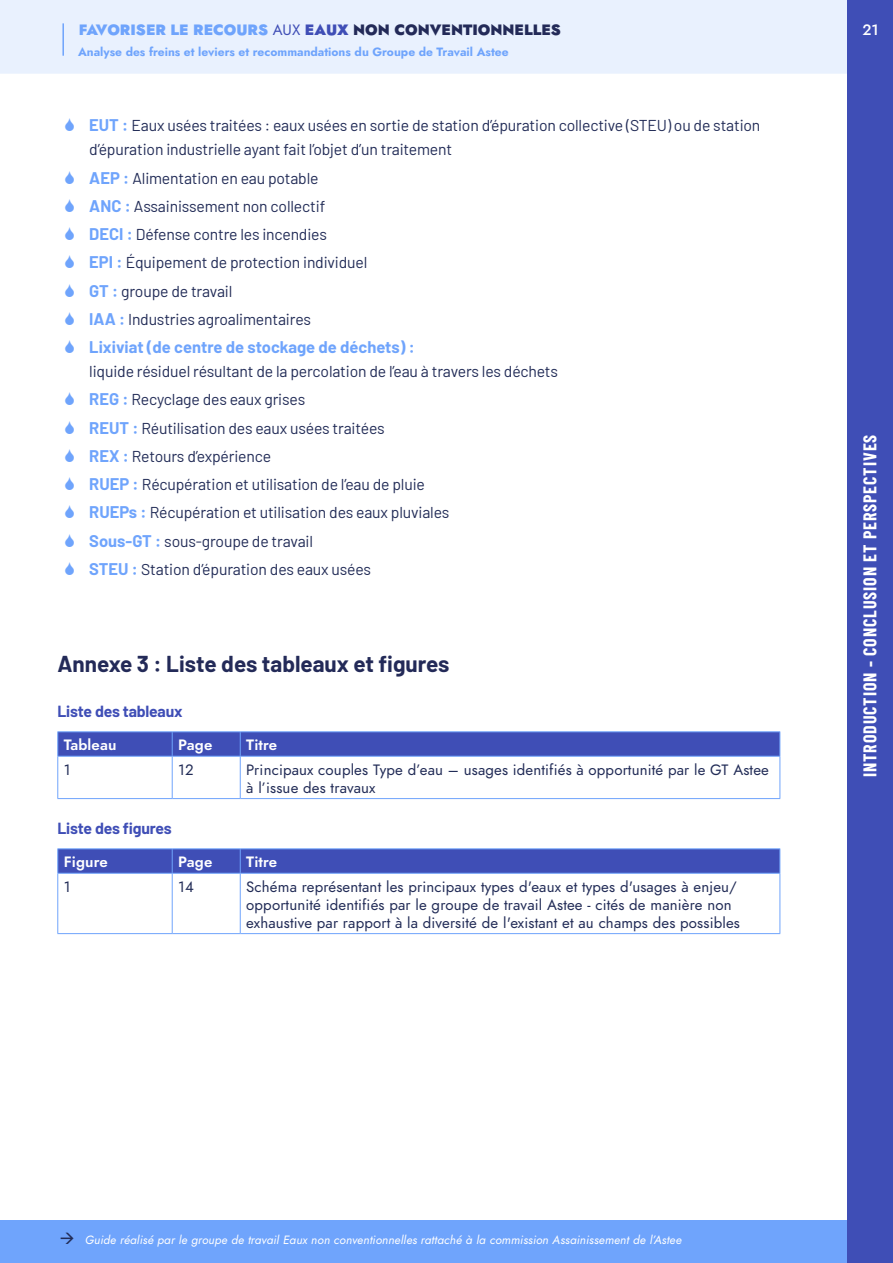
<style>
.page{position:relative;width:893px;height:1263px;background:#fff}
.page>*{position:absolute;margin:0;border:0;box-sizing:border-box;transform-origin:0 0}
.t1{font:700 22.5px "Barlow";color:#232a58}
.t2{font:700 18px "Barlow Condensed";letter-spacing:.05em;color:#fff}
.t3{font:700 16.5px "Barlow";color:#6fa4fc}
.t4{font:15.75px/28.2px "Barlow";letter-spacing:-.01em;color:#222c57}
.t5{font:700 15.75px "Barlow";letter-spacing:-.01em;color:#3f4eb6}
.t6{font:15px/18px "Jost";letter-spacing:.01em;color:#222c57}
.t7{font:900 15px "Jost";color:#232a58}
.t8{font:15px "Jost Semi";letter-spacing:.01em;color:#fff}
.t9{font:500 15px "Jost";color:#fff}
.t10{font:italic 12px "Jost";letter-spacing:.01em;color:#fff}
.t11{font:700 12px "Jost";color:#6fa4fc}
.s1{color:#6fa4fc}
.s2{font-weight:400;color:#3f4eb6}
.s3{color:#3f4eb6}
.s4{font-weight:700;font-size:16.5px;color:#6fa4fc}
</style>
<div class="page">
<div style="left:0;top:1220px;width:893px;height:43px;background:#6fa4fc"></div>
<div style="left:0;top:0;width:848px;height:74px;background:#e9f1fe"></div>
<div style="left:848px;top:0;width:45px;height:1263px;background:#3f4eb6"></div>
<hr style="left:62px;top:23px;width:2px;height:33px;background:#6fa4fc">
<hr style="left:57px;top:731px;width:115px;height:1px;background:#6fa4fc">
<hr style="left:172px;top:731px;width:68px;height:1px;background:#6fa4fc">
<hr style="left:240px;top:731px;width:540px;height:1px;background:#6fa4fc">
<svg style="left:57px;top:732px;width:723px;height:24px;background:#4050b8"></svg>
<hr style="left:57px;top:756px;width:115px;height:1px;background:#6fa4fc">
<hr style="left:57px;top:756px;width:1px;height:42px;background:#6fa4fc">
<hr style="left:172px;top:756px;width:68px;height:1px;background:#6fa4fc">
<hr style="left:172px;top:756px;width:1px;height:42px;background:#6fa4fc">
<hr style="left:240px;top:756px;width:540px;height:1px;background:#6fa4fc">
<hr style="left:240px;top:756px;width:1px;height:42px;background:#6fa4fc">
<hr style="left:779px;top:756px;width:1px;height:42px;background:#6fa4fc">
<hr style="left:57px;top:798px;width:115px;height:1px;background:#6fa4fc">
<hr style="left:172px;top:798px;width:68px;height:1px;background:#6fa4fc">
<hr style="left:240px;top:798px;width:540px;height:1px;background:#6fa4fc">
<hr style="left:57px;top:873px;width:1px;height:60px;background:#6fa4fc">
<hr style="left:172px;top:873px;width:1px;height:60px;background:#6fa4fc">
<hr style="left:240px;top:873px;width:1px;height:60px;background:#6fa4fc">
<hr style="left:779px;top:873px;width:1px;height:60px;background:#6fa4fc">
<hr style="left:57px;top:933px;width:115px;height:1px;background:#6fa4fc">
<hr style="left:172px;top:933px;width:68px;height:1px;background:#6fa4fc">
<hr style="left:240px;top:933px;width:540px;height:1px;background:#6fa4fc">
<hr style="left:57px;top:848px;width:115px;height:1px;background:#6fa4fc">
<hr style="left:57px;top:873px;width:115px;height:1px;background:#6fa4fc">
<hr style="left:172px;top:848px;width:68px;height:1px;background:#6fa4fc">
<hr style="left:172px;top:873px;width:68px;height:1px;background:#6fa4fc">
<hr style="left:240px;top:848px;width:540px;height:1px;background:#6fa4fc">
<svg style="left:57px;top:849px;width:723px;height:24px;background:#4050b8"></svg>
<hr style="left:240px;top:873px;width:540px;height:1px;background:#6fa4fc">
<p class="t7" style="left:79px;top:19px;width:484px"><span class="s1">FAVORISER LE RECOURS</span> <span class="s2">AUX</span> <span class="s3">EAUX</span> NON CONVENTIONNELLES</p>
<p class="t9" style="left:862px;top:19px;width:18px">21</p>
<p class="t11" style="left:78px;top:43px;width:432px">Analyse des freins et leviers et recommandations du Groupe de Travail Astee</p>
<p class="t4" style="left:89px;top:112px;width:673px;line-height:24px"><span class="s4">EUT :</span> Eaux usées traitées : eaux usées en sortie de station d’épuration collective (STEU) ou de station d’épuration industrielle ayant fait l’objet d’un traitement</p>
<p class="t4" style="left:89px;top:163px;width:280px"><span class="s4">AEP :</span> Alimentation en eau potable<br><span class="s4">ANC :</span> Assainissement non collectif<br><span class="s4">DECI :</span> Défense contre les incendies<br><span class="s4">EPI :</span> Équipement de protection individuel <span class="s4">GT :</span> groupe de travail<br><span class="s4">IAA :</span> Industries agroalimentaires</p>
<p class="t3" style="left:89px;top:335px;width:327px">Lixiviat (de centre de stockage de déchets) :</p>
<p class="t4" style="left:89px;top:356px;width:470px">liquide résiduel résultant de la percolation de l’eau à travers les déchets <span class="s4">REG :</span> Recyclage des eaux grises<br><span class="s4">REUT :</span> Réutilisation des eaux usées traitées<br><span class="s4">REX :</span> Retours d’expérience<br><span class="s4">RUEP :</span> Récupération et utilisation de l’eau de pluie<br><span class="s4">RUEPs :</span> Récupération et utilisation des eaux pluviales<br><span class="s4">Sous-GT :</span> sous-groupe de travail<br><span class="s4">STEU :</span> Station d’épuration des eaux usées</p>
<h1 class="t1" style="left:57px;top:647px;width:394px">Annexe 3 : Liste des tableaux et figures</h1>
<p class="t5" style="left:57px;top:700px;width:127px">Liste des tableaux</p>
<p class="t8" style="left:64px;top:734px;width:54px">Tableau</p>
<p class="t8" style="left:178px;top:734px;width:36px">Page</p>
<p class="t8" style="left:246px;top:734px;width:33px">Titre</p>
<p class="t6" style="left:64px;top:760px;width:8px">1</p>
<p class="t6" style="left:178px;top:760px;width:17px">12</p>
<p class="t6" style="left:246px;top:760px;width:524px">Principaux couples Type d’eau – usages identifiés à opportunité par le GT Astee à l’issue des travaux</p>
<p class="t5" style="left:57px;top:817px;width:116px">Liste des figures</p>
<p class="t8" style="left:64px;top:851px;width:46px">Figure</p>
<p class="t8" style="left:178px;top:851px;width:36px">Page</p>
<p class="t8" style="left:246px;top:851px;width:33px">Titre</p>
<p class="t6" style="left:64px;top:877px;width:8px">1</p>
<p class="t6" style="left:178px;top:877px;width:17px">14</p>
<p class="t6" style="left:246px;top:877px;width:495px">Schéma représentant les principaux types d'eaux et types d'usages à enjeu/ opportunité identifiés par le groupe de travail Astee - cités de manière non exhaustive par rapport à la diversité de l'existant et au champs des possibles</p>
<p class="t2" style="left:857px;top:777px;width:344px;rotate:-90deg">INTRODUCTION - CONCLUSION ET PERSPECTIVES</p>
<p class="t10" style="left:85px;top:1232px;width:598px">Guide réalisé par le groupe de travail Eaux non conventionnelles rattaché à la commission Assainissement de l’Astee</p>
</div>
